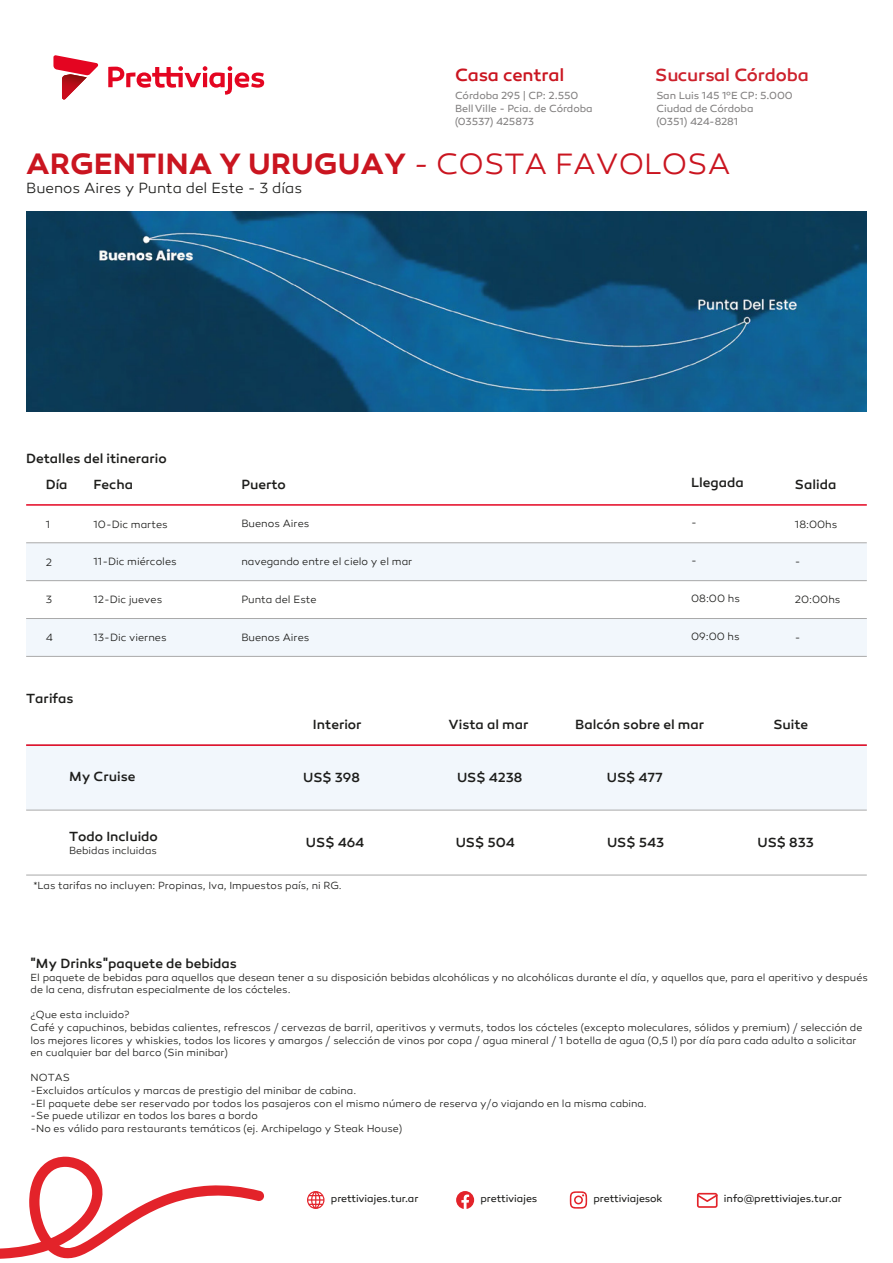
<style>
.page{position:relative;width:893px;height:1263px;background:#fff}
.page>*{position:absolute;margin:0;border:0;box-sizing:border-box;transform-origin:0 0}
.t1{font:600 30px "Canaro";color:#ca1520}
.t2{font:500 18px "Canaro";color:#cd212c}
.t3{font:500 18px "Canaro";letter-spacing:-.01em;color:#ca1520}
.t4{font:300 15px "Canaro";color:#1e1e1c}
.t5{font:500 13.5px "Canaro";color:#1d1d1b}
.t6{font:300 10.8px "Canaro";color:#1d1d1b}
.t7{font:300 10.5px/12.6px "Canaro";color:#1d1d1b}
.t8{font:10.5px/12.6px "Canaro";letter-spacing:-.005em;color:#838181}
.t9{font:10.5px "Canaro";letter-spacing:-.005em;color:#1d1d1b}
.s1{font-weight:300;font-style:italic}
.s2{font-weight:300}
</style>
<div class="page">
<svg style="left:53px;top:55px;width:45px;height:21px"></svg>
<svg style="left:108px;top:66px;width:156px;height:29px"></svg>
<img style="left:62px;top:74px;width:25px;height:26px">
<svg style="left:307px;top:1191px;width:17px;height:18px"></svg>
<svg style="left:456px;top:1191px;width:18px;height:18px"></svg>
<svg style="left:570px;top:1191px;width:17px;height:18px"></svg>
<svg style="left:697px;top:1193px;width:21px;height:15px"></svg>
<svg style="left:0;top:1156px;width:264px;height:103px"></svg>
<div style="left:26px;top:543px;width:841px;height:38px;background:#f2f7fc"></div>
<div style="left:26px;top:618px;width:841px;height:38px;background:#f2f7fc"></div>
<hr style="left:26px;top:504px;width:841px;height:2px;background:#e40521">
<hr style="left:26px;top:542px;width:841px;height:1px;background:#a9a9a9">
<hr style="left:26px;top:580px;width:841px;height:1px;background:#a9a9a9">
<hr style="left:26px;top:618px;width:841px;height:1px;background:#a9a9a9">
<hr style="left:26px;top:656px;width:841px;height:1px;background:#a9a9a9">
<div style="left:26px;top:745px;width:841px;height:65px;background:#f2f7fc"></div>
<hr style="left:26px;top:875px;width:841px;height:1px;background:#a9a9a9">
<hr style="left:26px;top:810px;width:841px;height:1px;background:#a9a9a9">
<hr style="left:26px;top:744px;width:841px;height:2px;background:#e40521">
<img style="left:26px;top:211px;width:841px;height:200px">
<h2 class="t3" style="left:455px;top:64px;width:111px">Casa central</h2>
<p class="t8" style="left:455px;top:90px;width:139px">Córdoba 295 | CP: 2.550<br>BellVille - Pcia. de Córdoba (03537) 425873</p>
<p class="t8" style="left:656px;top:90px;width:138px">San Luis 145 1ºE CP: 5.000<br>Ciudad de Córdoba<br>(0351) 424-8281</p>
<h2 class="t2" style="left:655px;top:64px;width:155px">Sucursal Córdoba</h2>
<h1 class="t1" style="left:26px;top:145px;width:706px">ARGENTINA Y URUGUAY <span class="s1">-</span> <span class="s2">COSTA FAVOLOSA</span></h1>
<h3 class="t4" style="left:26px;top:179px;width:277px">Buenos Aires y Punta del Este - 3 días</h3>
<p class="t5" style="left:26px;top:450px;width:142px">Detalles del itinerario</p>
<p class="t5" style="left:46px;top:476px;width:23px">Día</p>
<p class="t5" style="left:94px;top:476px;width:41px">Fecha</p>
<p class="t5" style="left:241px;top:476px;width:46px">Puerto</p>
<p class="t5" style="left:691px;top:474px;width:54px">Llegada</p>
<p class="t5" style="left:795px;top:476px;width:43px">Salida</p>
<p class="t6" style="left:46px;top:518px;width:6px">1</p>
<p class="t6" style="left:94px;top:518px;width:76px">10-Dic martes</p>
<p class="t6" style="left:241px;top:517px;width:70px">Buenos Aires</p>
<p class="t6" style="left:691px;top:516px;width:7px">-</p>
<p class="t6" style="left:795px;top:518px;width:44px">18:00hs</p>
<p class="t6" style="left:46px;top:556px;width:8px">2</p>
<p class="t6" style="left:94px;top:555px;width:85px">11-Dic miércoles</p>
<p class="t6" style="left:241px;top:555px;width:173px">navegando entre el cielo y el mar</p>
<p class="t6" style="left:691px;top:554px;width:7px">-</p>
<p class="t6" style="left:795px;top:555px;width:7px">-</p>
<p class="t6" style="left:46px;top:593px;width:8px">3</p>
<p class="t6" style="left:94px;top:593px;width:70px">12-Dic jueves</p>
<p class="t6" style="left:241px;top:593px;width:77px">Punta del Este</p>
<p class="t6" style="left:691px;top:592px;width:50px">08:00 hs</p>
<p class="t6" style="left:795px;top:593px;width:47px">20:00hs</p>
<p class="t6" style="left:46px;top:631px;width:9px">4</p>
<p class="t6" style="left:94px;top:631px;width:75px">13-Dic viernes</p>
<p class="t6" style="left:241px;top:631px;width:70px">Buenos Aires</p>
<p class="t6" style="left:691px;top:630px;width:50px">09:00 hs</p>
<p class="t6" style="left:795px;top:631px;width:7px">-</p>
<p class="t5" style="left:26px;top:691px;width:49px">Tarifas</p>
<p class="t5" style="left:69px;top:768px;width:68px">My Cruise</p>
<p class="t5" style="left:313px;top:716px;width:50px">Interior</p>
<p class="t5" style="left:448px;top:716px;width:81px">Vista al mar</p>
<p class="t5" style="left:575px;top:716px;width:130px">Balcón sobre el mar</p>
<p class="t5" style="left:773px;top:716px;width:36px">Suite</p>
<p class="t5" style="left:303px;top:769px;width:58px">US$ 398</p>
<p class="t5" style="left:457px;top:769px;width:67px">US$ 4238</p>
<p class="t5" style="left:607px;top:769px;width:57px">US$ 477</p>
<p class="t5" style="left:69px;top:828px;width:90px">Todo Incluido</p>
<p class="t7" style="left:69px;top:844px;width:89px">Bebidas incluidas</p>
<p class="t5" style="left:306px;top:834px;width:60px">US$ 464</p>
<p class="t5" style="left:456px;top:834px;width:61px">US$ 504</p>
<p class="t5" style="left:607px;top:834px;width:59px">US$ 543</p>
<p class="t5" style="left:757px;top:834px;width:58px">US$ 833</p>
<p class="t7" style="left:33px;top:879px;width:310px">*Las tarifas no incluyen: Propinas, Iva, Impuestos país, ni RG.</p>
<p class="t5" style="left:31px;top:955px;width:208px">"My Drinks"paquete de bebidas</p>
<p class="t7" style="left:31px;top:971px;width:839px">El paquete de bebidas para aquellos que desean tener a su disposición bebidas alcohólicas y no alcohólicas durante el día, y aquellos que, para el aperitivo y después de la cena, disfrutan especialmente de los cócteles.</p>
<p class="t7" style="left:31px;top:1009px;width:833px">¿Que esta incluido?<br>Café y capuchinos, bebidas calientes, refrescos / cervezas de barril, aperitivos y vermuts, todos los cócteles (excepto moleculares, sólidos y premium) / selección de los mejores licores y whiskies, todos los licores y amargos / selección de vinos por copa / agua mineral / 1 botella de agua (0,5 l) por día para cada adulto a solicitar en cualquier bar del barco (Sin minibar)</p>
<p class="t7" style="left:31px;top:1072px;width:618px">NOTAS<br>-Excluidos artículos y marcas de prestigio del minibar de cabina.<br>-El paquete debe ser reservado por todos los pasajeros con el mismo número de reserva y/o viajando en la misma cabina. -Se puede utilizar en todos los bares a bordo<br>-No es válido para restaurants temáticos (ej. Archipelago y Steak House)</p>
<p class="t9" style="left:331px;top:1192px;width:89px">prettiviajes.tur.ar</p>
<p class="t9" style="left:480px;top:1192px;width:58px">prettiviajes</p>
<p class="t9" style="left:593px;top:1192px;width:71px">prettiviajesok</p>
<p class="t9" style="left:724px;top:1192px;width:119px">info@prettiviajes.tur.ar</p>
</div>
